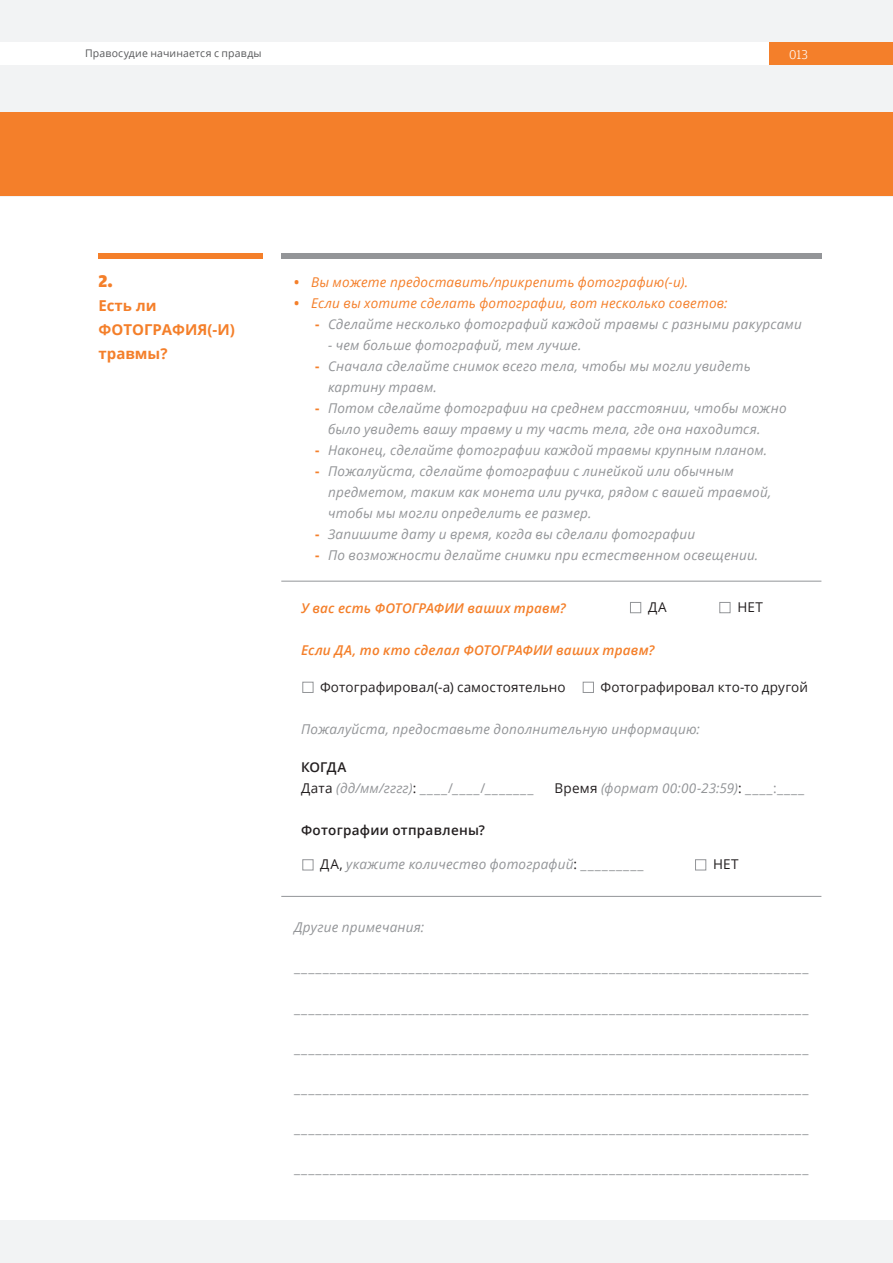
<style>
.page{position:relative;width:893px;height:1263px;background:#fff}
.page>*{position:absolute;margin:0;border:0;box-sizing:border-box;transform-origin:0 0}
.t1{font:900 18px "Amplitude";color:#f47f2a}
.t2{font:700 15px/24px "Open Sans";color:#f47f2a}
.Copy_Text_10_14_Left{font:italic 13.5px/21px "Open Sans";letter-spacing:.015em;color:#939598}
.Copy_Text_10_14_Left-2{font:13.5px/21px "Open Sans";color:#939598}
.t3{font:italic 13.5px "Open Sans";letter-spacing:.015em;color:#f47f2a}
.Copy_Text_10_14_Left-3{font:italic 600 13.5px "Open Sans";letter-spacing:.01em;color:#f47f2a}
.Copy_Text_10_14_Left-4{font:13.5px "Open Sans";letter-spacing:.005em;color:#231f20}
.Copy_Text_10_14_Left-5{font:600 13.5px "Open Sans";letter-spacing:.02em;color:#231f20}
.t4{font:300 13.5px "Amplitude";color:#fff}
.t5{font:10.5px "Open Sans";letter-spacing:.015em;color:#57585a}
.s1{font-weight:700;font-style:normal}
.s2{font-weight:700;font-style:normal;color:#f47f2a}
.s3{font-weight:600;color:#231f20}
.s4{color:#231f20}
.s5{font-style:italic}
.s6{font-style:normal;color:#231f20}
.s7{font-style:normal}
</style>
<div class="page">
<div style="left:0;top:0;width:893px;height:196px;background:#f2f3f4"></div>
<div style="left:0;top:43px;width:769px;height:22px;background:#fff"></div>
<div style="left:0;top:1220px;width:893px;height:43px;background:#f2f3f4"></div>
<div style="left:769px;top:43px;width:124px;height:22px;background:#f47f2a"></div>
<hr style="left:0;top:0;width:1px;height:196px;background:#f2f3f4">
<hr style="left:281px;top:581px;width:540px;height:1px;background:#939598">
<hr style="left:281px;top:896px;width:540px;height:1px;background:#939598">
<div style="left:99px;top:253px;width:164px;height:6px;background:#f47f2a"></div>
<div style="left:281px;top:253px;width:540px;height:6px;background:#939598"></div>
<div style="left:0;top:113px;width:893px;height:83px;background:#f47f2a"></div>
<div style="left:583px;top:682px;width:11px;height:11px;border:1px solid #939598"></div>
<div style="left:302px;top:682px;width:11px;height:11px;border:1px solid #939598"></div>
<div style="left:695px;top:859px;width:11px;height:11px;border:1px solid #939598"></div>
<div style="left:302px;top:859px;width:11px;height:11px;border:1px solid #939598"></div>
<div style="left:630px;top:602px;width:11px;height:11px;border:1px solid #939598"></div>
<div style="left:719px;top:602px;width:11px;height:11px;border:1px solid #939598"></div>
<p class="t5" style="left:85px;top:46px;width:178px">Правосудие начинается с правды</p>
<p class="t4" style="left:789px;top:46px;width:20px">013</p>
<p class="t1" style="left:99px;top:269px;width:16px">2.</p>
<p class="t2" style="left:99px;top:293px;width:138px">Есть ли<br>ФОТОГРАФИЯ(-И)</p>
<p class="t2" style="left:99px;top:341px;width:70px">травмы?</p>
<p class="t3" style="left:294px;top:273px;width:396px"><span class="s1">•</span> Вы можете предоставить/прикрепить фотографию(-и).</p>
<p class="t3" style="left:294px;top:294px;width:435px"><span class="s1">•</span> Если вы хотите сделать фотографии, вот несколько советов:</p>
<p class="Copy_Text_10_14_Left" style="left:315px;top:313px;width:488px"><span class="s2">-</span> Сделайте несколько фотографий каждой травмы с разными ракурсами</p>
<p class="Copy_Text_10_14_Left" style="left:328px;top:334px;width:255px">- чем больше фотографий, тем лучше.</p>
<p class="Copy_Text_10_14_Left" style="left:328px;top:355px;width:424px;text-indent:-13px"><span class="s2">-</span> Сначала сделайте снимок всего тела, чтобы мы могли увидеть картину травм.</p>
<p class="Copy_Text_10_14_Left" style="left:328px;top:397px;width:460px;text-indent:-13px"><span class="s2">-</span> Потом сделайте фотографии на среднем расстоянии, чтобы можно было увидеть вашу травму и ту часть тела, где она находится.</p>
<p class="Copy_Text_10_14_Left" style="left:315px;top:439px;width:453px"><span class="s2">-</span> Наконец, сделайте фотографии каждой травмы крупным планом.</p>
<p class="Copy_Text_10_14_Left" style="left:328px;top:460px;width:445px;text-indent:-13px"><span class="s2">-</span> Пожалуйста, сделайте фотографии с линейкой или обычным предметом, таким как монета или ручка, рядом с вашей травмой, чтобы мы могли определить ее размер.</p>
<p class="Copy_Text_10_14_Left" style="left:315px;top:523px;width:382px"><span class="s2">-</span> Запишите дату и время, когда вы сделали фотографии</p>
<p class="Copy_Text_10_14_Left" style="left:315px;top:544px;width:445px"><span class="s2">-</span> По возможности делайте снимки при естественном освещении.</p>
<p class="Copy_Text_10_14_Left-3" style="left:301px;top:599px;width:266px">У вас есть ФОТОГРАФИИ ваших травм?</p>
<p class="Copy_Text_10_14_Left-3" style="left:301px;top:641px;width:355px">Если ДА, то кто сделал ФОТОГРАФИИ ваших травм?</p>
<p class="Copy_Text_10_14_Left-4" style="left:648px;top:598px;width:20px">ДА</p>
<p class="Copy_Text_10_14_Left-4" style="left:737px;top:598px;width:27px">НЕТ</p>
<p class="Copy_Text_10_14_Left-4" style="left:320px;top:678px;width:247px">Фотографировал(-а) самостоятельно</p>
<p class="Copy_Text_10_14_Left-4" style="left:600px;top:678px;width:209px">Фотографировал кто-то другой</p>
<p class="Copy_Text_10_14_Left" style="left:301px;top:718px;width:400px">Пожалуйста, предоставьте дополнительную информацию:</p>
<p class="Copy_Text_10_14_Left-2" style="left:301px;top:756px;width:234px"><span class="s3">КОГДА<br></span><span class="s4">Дата</span> <span class="s5">(дд/мм/гггг)</span><span class="s4">:</span> ____/____/_______</p>
<p class="Copy_Text_10_14_Left" style="left:554px;top:777px;width:251px"><span class="s6">Время</span> (формат 00:00-23:59)<span class="s6">:</span> <span class="s7">____:____</span></p>
<p class="Copy_Text_10_14_Left-5" style="left:301px;top:821px;width:185px">Фотографии отправлены?</p>
<p class="Copy_Text_10_14_Left" style="left:320px;top:853px;width:325px"><span class="s6">ДА,</span> укажите количество фотографий<span class="s6">:</span> <span class="s7">_________</span></p>
<p class="Copy_Text_10_14_Left-4" style="left:713px;top:855px;width:27px">НЕТ</p>
<p class="Copy_Text_10_14_Left" style="left:294px;top:916px;width:132px">Другие примечания:</p>
<p class="Copy_Text_10_14_Left-2" style="left:294px;top:957px;width:516px">________________________________________________________________________</p>
<p class="Copy_Text_10_14_Left-2" style="left:294px;top:997px;width:516px">________________________________________________________________________</p>
<p class="Copy_Text_10_14_Left-2" style="left:294px;top:1037px;width:516px">________________________________________________________________________</p>
<p class="Copy_Text_10_14_Left-2" style="left:294px;top:1077px;width:516px">________________________________________________________________________</p>
<p class="Copy_Text_10_14_Left-2" style="left:294px;top:1117px;width:516px">________________________________________________________________________</p>
<p class="Copy_Text_10_14_Left-2" style="left:294px;top:1157px;width:516px">________________________________________________________________________</p>
</div>
